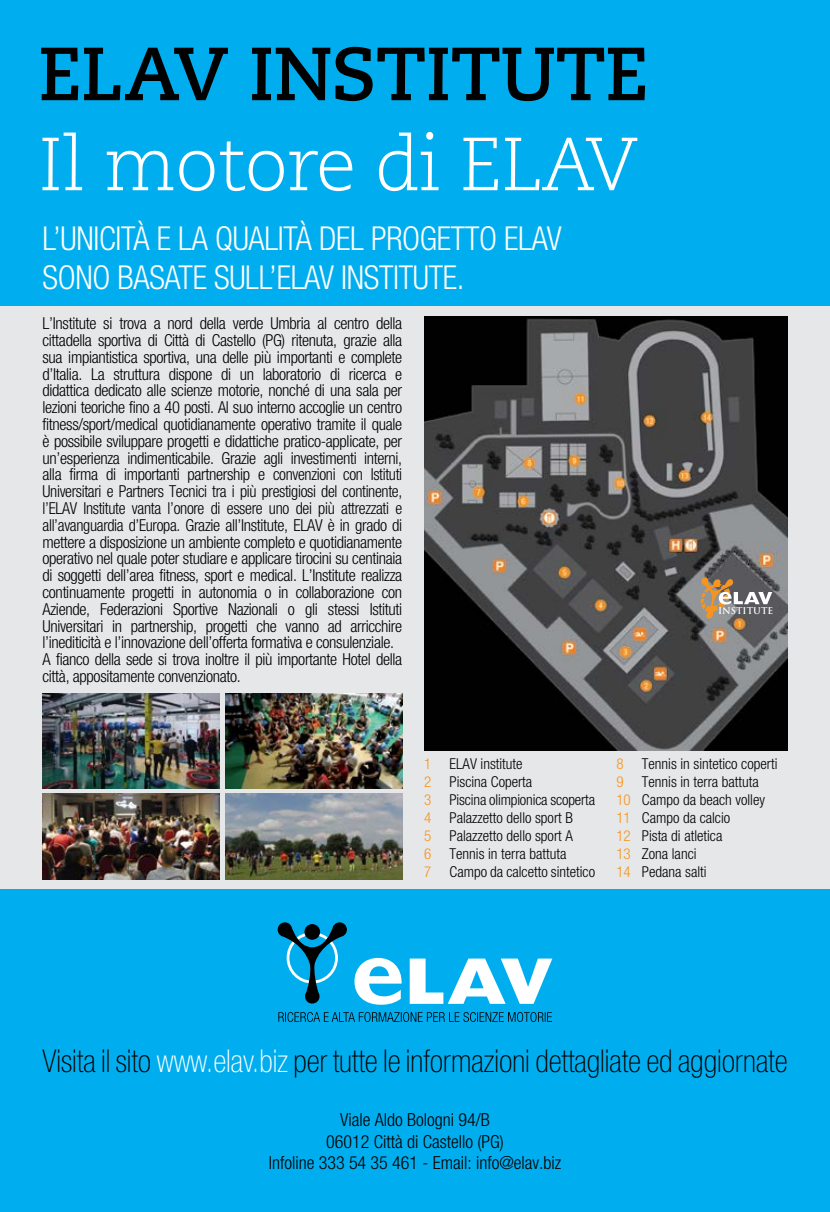
<style>
.page{position:relative;width:830px;height:1212px;background:#fff}
.page>*{position:absolute;margin:0;border:0;box-sizing:border-box;transform-origin:0 0}
.t1{font:300 75px "Caecilia LT Std";letter-spacing:-.01em;color:#fff}
.t2{font:700 75px "Caecilia LT Std";letter-spacing:-.01em;color:#000}
.t3{font:300 condensed 33px/39.6px "Helvetica Neue LT Std";letter-spacing:-.01em;color:#fff}
.t4{font:100 condensed 31.5px "Helvetica Neue LT Std";color:#000}
.t5{font:300 condensed 18px/21.6px "Helvetica Neue LT Std";color:#000;text-align:center}
.t6{font:300 condensed 16.5px/16.8px "Helvetica Neue LT Std";letter-spacing:-.02em;color:#000}
.t7{font:300 condensed 15px/18px "Helvetica Neue LT Std";color:#000}
.t8{font:700 9.15px "Trajan Pro";color:#fff}
.s1{color:#f7941e}
.s2{color:#fff}
</style>
<div class="page">
<div style="left:0;top:0;width:829px;height:1212px;background:#00aeef"></div>
<svg style="left:277px;top:922px;width:70px;height:82px"></svg>
<div style="left:304px;top:924px;width:16px;height:16px;background:#000;border-radius:50%"></div>
<svg style="left:354px;top:958px;width:48px;height:47px"></svg>
<svg style="left:409px;top:958px;width:143px;height:46px"></svg>
<svg style="left:278px;top:1012px;width:273px;height:10px"></svg>
<div style="left:0;top:306px;width:829px;height:583px;background:#e6e7e8"></div>
<img style="left:424px;top:316px;width:363px;height:434px">
<svg style="left:700px;top:577px;width:71px;height:42px;background:#908272"></svg>
<img style="left:43px;top:793px;width:177px;height:87px">
<img style="left:225px;top:693px;width:177px;height:95px">
<img style="left:43px;top:693px;width:177px;height:95px">
<img style="left:225px;top:793px;width:177px;height:87px">
<h1 class="t2" style="left:38px;top:30px;width:611px">ELAV INSTITUTE</h1>
<h1 class="t1" style="left:38px;top:122px;width:600px">Il motore di ELAV</h1>
<h2 class="t3" style="left:43px;top:218px;width:520px">L’UNICITÀ E LA QUALITÀ DEL PROGETTO ELAV<br>SONO BASATE SULL’ELAV INSTITUTE.</h2>
<p class="t6" style="left:43px;top:315px;width:361px">L’Institute si trova a nord della verde Umbria al centro della cittadella sportiva di Città di Castello (PG) ritenuta, grazie alla sua impiantistica sportiva, una delle più importanti e complete d’Italia. La struttura dispone di un laboratorio di ricerca e didattica dedicato alle scienze motorie, nonché di una sala per lezioni teoriche fino a 40 posti. Al suo interno accoglie un centro fitness/sport/medical quotidianamente operativo tramite il quale è possibile sviluppare progetti e didattiche pratico-applicate, per un’esperienza indimenticabile. Grazie agli investimenti interni, alla firma di importanti partnership e convenzioni con Istituti Universitari e Partners Tecnici tra i più prestigiosi del continente, l’ELAV Institute vanta l’onore di essere uno dei più attrezzati e all’avanguardia d’Europa. Grazie all’Institute, ELAV è in grado di mettere a disposizione un ambiente completo e quotidianamente operativo nel quale poter studiare e applicare tirocini su centinaia di soggetti dell’area fitness, sport e medical. L’Institute realizza continuamente progetti in autonomia o in collaborazione con Aziende, Federazioni Sportive Nazionali o gli stessi Istituti Universitari in partnership, progetti che vanno ad arricchire l’inediticità e l’innovazione dell’offerta formativa e consulenziale.<br>A fianco della sede si trova inoltre il più importante Hotel della città, appositamente convenzionato.</p>
<p class="t8" style="left:717px;top:605px;width:57px">INSTITUTE</p>
<p class="t7" style="left:424px;top:754px;width:172px"><span class="s1">1</span> ELAV institute<br><span class="s1">2</span> Piscina Coperta<br><span class="s1">3</span> Piscina olimpionica scoperta<br><span class="s1">4</span> Palazzetto dello sport B<br><span class="s1">5</span> Palazzetto dello sport A<br><span class="s1">6</span> Tennis in terra battuta<br><span class="s1">7</span> Campo da calcetto sintetico</p>
<p class="t7" style="left:616px;top:754px;width:162px"><span class="s1">8</span> Tennis in sintetico coperti<br><span class="s1">9</span> Tennis in terra battuta<br><span class="s1">10</span> Campo da beach volley<br><span class="s1">11</span> Campo da calcio<br><span class="s1">12</span> Pista di atletica<br><span class="s1">13</span> Zona lanci<br><span class="s1">14</span> Pedana salti</p>
<h3 class="t4" style="left:43px;top:1043px;width:746px">Visita il sito <span class="s2">www.elav.biz</span> per tutte le informazioni dettagliate ed aggiornate</h3>
<p class="t5" style="left:268px;top:1109px;width:294px">Viale Aldo Bologni 94/B<br>06012 Città di Castello (PG)<br>Infoline 333 54 35 461 - Email: info@elav.biz</p>
</div>
